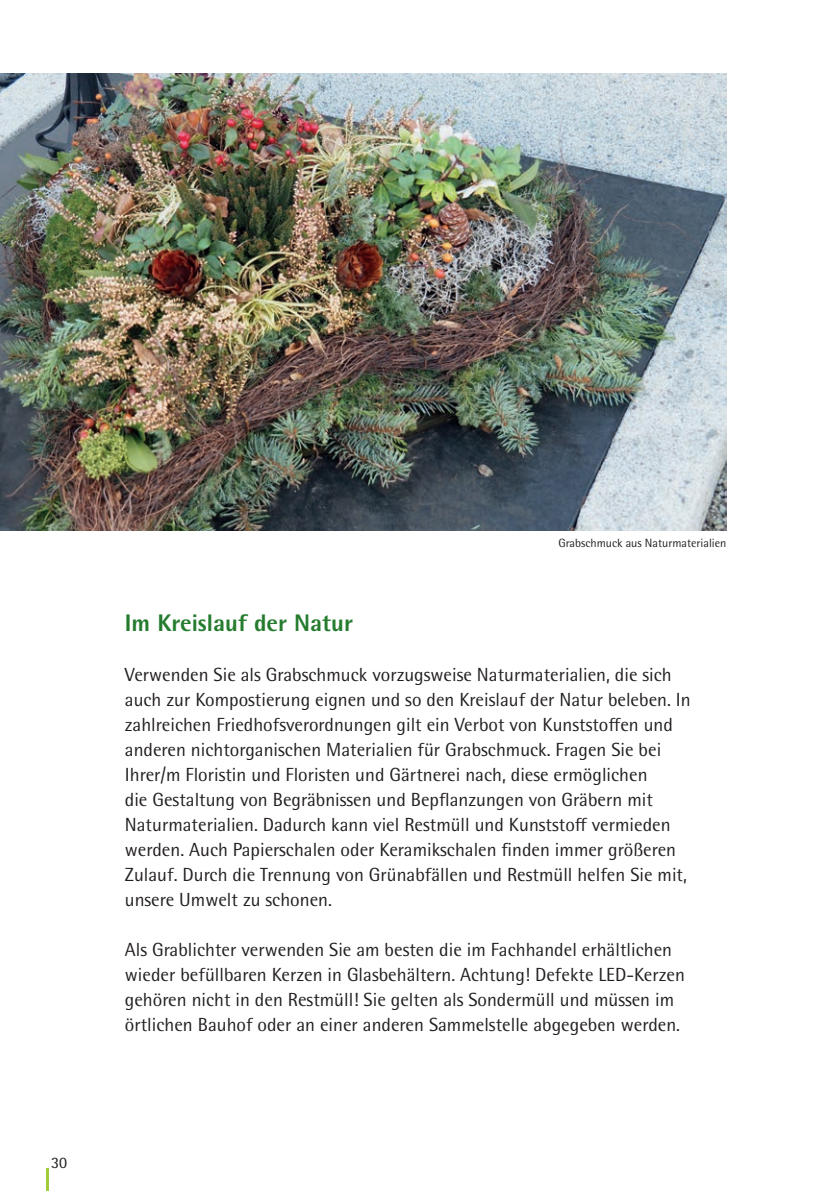
<style>
.page{position:relative;width:840px;height:1191px;background:#fff}
.page>*{position:absolute;margin:0;border:0;box-sizing:border-box;transform-origin:0 0}
.Überschriften{font:800 24px "Rotis Semi Sans Pro";color:#257c2e}
.Fließtext{font:19px/25px "Rotis Semi Sans Pro";color:#231f20}
.t1{font:16px "Rotis Semi Sans Pro";color:#231f20}
.Bildunterschrift{font:12px "Rotis Semi Sans Pro";color:#231f20}
</style>
<div class="page">
<hr style="left:46px;top:1168px;width:3px;height:23px;background:#a1cc3a">
<img style="left:0;top:74px;width:726px;height:457px">
<p class="t1" style="left:51px;top:1153px;width:18px">30</p>
<p class="Bildunterschrift" style="left:558px;top:536px;width:169px">Grabschmuck aus Naturmaterialien</p>
<p class="Überschriften" style="left:125px;top:607px;width:229px">Im Kreislauf der Natur</p>
<p class="Fließtext" style="left:125px;top:662px;width:567px">Verwenden Sie als Grabschmuck vorzugsweise Naturmaterialien, die sich auch zur Kompostierung eignen und so den Kreislauf der Natur beleben. In zahlreichen Friedhofsverordnungen gilt ein Verbot von Kunststoffen und anderen nichtorganischen Materialien für Grabschmuck. Fragen Sie bei Ihrer/m Floristin und Floristen und Gärtnerei nach, diese ermöglichen<br>die Gestaltung von Begräbnissen und Bepflanzungen von Gräbern mit Naturmaterialien. Dadurch kann viel Restmüll und Kunststoff vermieden werden. Auch Papierschalen oder Keramikschalen finden immer größeren Zulauf. Durch die Trennung von Grünabfällen und Restmüll helfen Sie mit, unsere Umwelt zu schonen.</p>
<p class="Fließtext" style="left:125px;top:937px;width:561px">Als Grablichter verwenden Sie am besten die im Fachhandel erhältlichen wieder befüllbaren Kerzen in Glasbehältern. Achtung! Defekte LED-Kerzen gehören nicht in den Restmüll! Sie gelten als Sondermüll und müssen im örtlichen Bauhof oder an einer anderen Sammelstelle abgegeben werden.</p>
</div>
